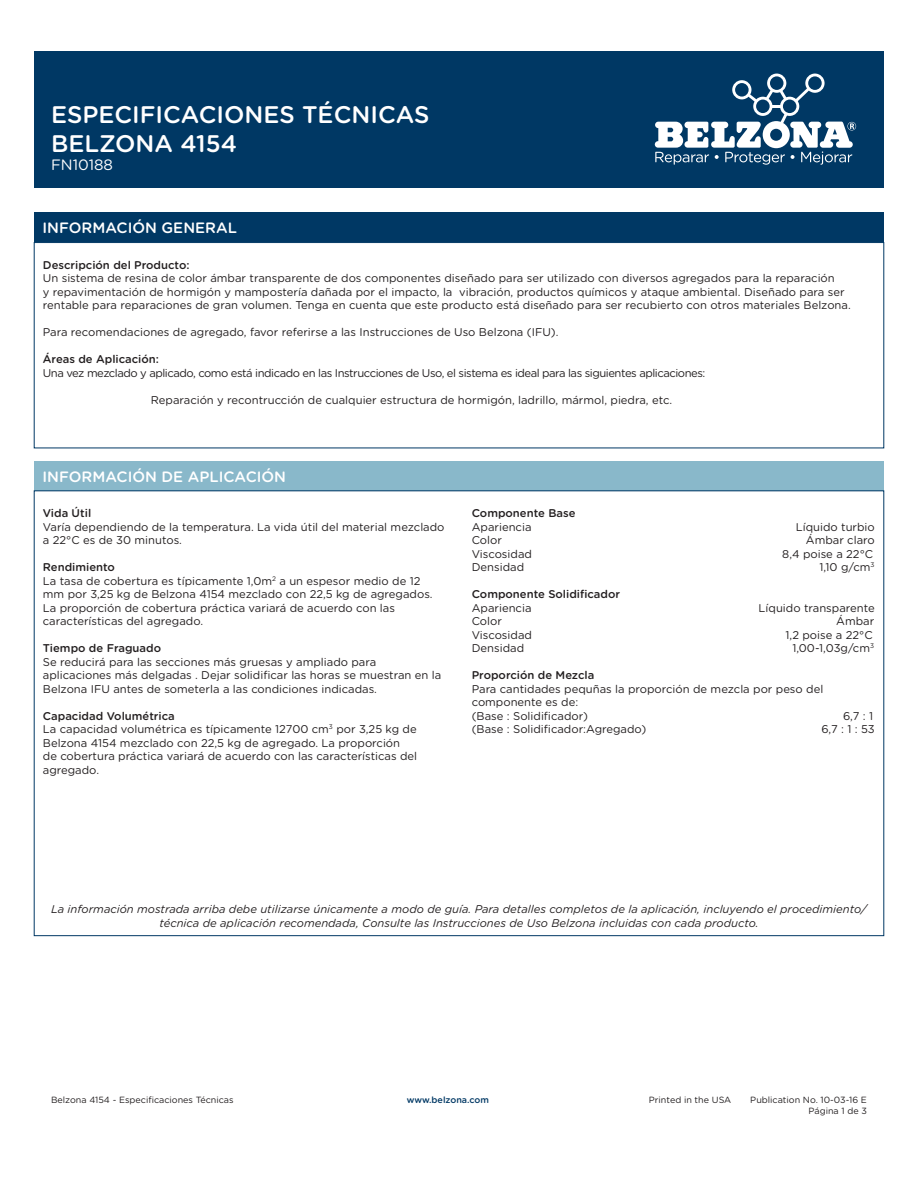
<style>
.page{position:relative;width:918px;height:1188px;background:#fff}
.page>*{position:absolute;margin:0;border:0;box-sizing:border-box;transform-origin:0 0}
.t1{font:500 24px "Gotham Rounded";color:#fff}
.SectionHeaders{font:500 15px "Gotham Rounded";color:#fff}
.t2{font:15px "Gotham Rounded";color:#fff}
.t3{font:11.25px/13.5px "Gotham Rounded";color:#231f20}
.SectionHeaders-2{font:italic 11.25px/13.5px "Gotham Rounded";color:#231f20;text-align:center}
.SectionHeaders-3{font:500 11.25px "Gotham Rounded";color:#231f20}
.t4{font:11.25px "Gotham Rounded";letter-spacing:-.04em;color:#231f20}
.SectionHeaders-4{font:9px "Gotham Rounded";color:#231f20}
.SectionHeaders-5{font:500 9px "Gotham Rounded";color:#003864}
</style>
<div class="page">
<div style="left:34px;top:51px;width:850px;height:136px;background:#003864"></div>
<svg style="left:655px;top:74px;width:201px;height:91px"></svg>
<div style="left:34px;top:213px;width:850px;height:29px;background:#003864"></div>
<div style="left:34px;top:242px;width:850px;height:206px;border:1px solid #003864"></div>
<div style="left:34px;top:461px;width:850px;height:30px;background:#89b8ca"></div>
<p class="t1" style="left:51px;top:98px;width:380px">ESPECIFICACIONES TÉCNICAS</p>
<p class="t1" style="left:51px;top:126px;width:188px">BELZONA 4154</p>
<p class="t2" style="left:51px;top:154px;width:63px">FN10188</p>
<p class="SectionHeaders" style="left:43px;top:217px;width:196px">INFORMACIÓN GENERAL</p>
<p class="SectionHeaders-3" style="left:43px;top:257px;width:148px">Descripción del Producto:</p>
<p class="t3" style="left:43px;top:271px;width:809px">Un sistema de resina de color ámbar transparente de dos componentes diseñado para ser utilizado con diversos agregados para la reparación<br>y repavimentación de hormigón y mampostería dañada por el impacto, la vibración, productos químicos y ataque ambiental. Diseñado para ser rentable para reparaciones de gran volumen. Tenga en cuenta que este producto está diseñado para ser recubierto con otros materiales Belzona.</p>
<p class="t3" style="left:43px;top:325px;width:517px">Para recomendaciones de agregado, favor referirse a las Instrucciones de Uso Belzona (IFU).</p>
<p class="SectionHeaders-3" style="left:43px;top:351px;width:118px">Áreas de Aplicación:</p>
<p class="t4" style="left:43px;top:365px;width:664px">Una vez mezclado y aplicado, como está indicado en las Instrucciones de Uso, el sistema es ideal para las siguientes aplicaciones:</p>
<p class="t3" style="left:151px;top:393px;width:523px">Reparación y recontrucción de cualquier estructura de hormigón, ladrillo, mármol, piedra, etc.</p>
<p class="SectionHeaders" style="left:43px;top:466px;width:245px">INFORMACIÓN DE APLICACIÓN</p>
<p class="SectionHeaders-3" style="left:43px;top:505px;width:50px">Vida Útil</p>
<p class="t3" style="left:43px;top:519px;width:403px">Varía dependiendo de la temperatura. La vida útil del material mezclado a 22°C es de 30 minutos.</p>
<p class="SectionHeaders-3" style="left:43px;top:559px;width:74px">Rendimiento</p>
<p class="t3" style="left:43px;top:573px;width:391px">La tasa de cobertura es típicamente 1,0m<sup>2</sup> a un espesor medio de 12 mm por 3,25 kg de Belzona 4154 mezclado con 22,5 kg de agregados.<br>La proporción de cobertura práctica variará de acuerdo con las características del agregado.</p>
<p class="SectionHeaders-3" style="left:43px;top:640px;width:120px">Tiempo de Fraguado</p>
<p class="t3" style="left:43px;top:654px;width:400px">Se reducirá para las secciones más gruesas y ampliado para aplicaciones más delgadas . Dejar solidificar las horas se muestran en la<br>Belzona IFU antes de someterla a las condiciones indicadas.</p>
<p class="SectionHeaders-3" style="left:43px;top:708px;width:133px">Capacidad Volumétrica</p>
<p class="t3" style="left:43px;top:722px;width:376px">La capacidad volumétrica es típicamente 12700 cm<sup>3</sup> por 3,25 kg de Belzona 4154 mezclado con 22,5 kg de agregado. La proporción<br>de cobertura práctica variará de acuerdo con las características del agregado.</p>
<p class="SectionHeaders-3" style="left:472px;top:505px;width:105px">Componente Base</p>
<p class="t3" style="left:472px;top:519px;width:61px">Apariencia</p>
<p class="t3" style="left:796px;top:519px;width:81px">Líquido turbio</p>
<p class="t3" style="left:472px;top:533px;width:32px">Color</p>
<p class="t3" style="left:806px;top:533px;width:70px">Ámbar claro</p>
<p class="t3" style="left:472px;top:546px;width:62px">Viscosidad</p>
<p class="t3" style="left:782px;top:546px;width:92px">8,4 poise a 22°C</p>
<p class="t3" style="left:472px;top:560px;width:54px">Densidad</p>
<p class="t3" style="left:819px;top:560px;width:57px">1,10 g/cm<sup>3</sup></p>
<p class="SectionHeaders-3" style="left:472px;top:586px;width:150px">Componente Solidificador</p>
<p class="t3" style="left:472px;top:600px;width:61px">Apariencia</p>
<p class="t3" style="left:759px;top:600px;width:118px">Líquido transparente</p>
<p class="t3" style="left:472px;top:614px;width:32px">Color</p>
<p class="t3" style="left:836px;top:614px;width:40px">Ámbar</p>
<p class="t3" style="left:472px;top:627px;width:62px">Viscosidad</p>
<p class="t3" style="left:786px;top:627px;width:89px">1,2 poise a 22°C</p>
<p class="t3" style="left:472px;top:641px;width:54px">Densidad</p>
<p class="t3" style="left:792px;top:641px;width:83px">1,00-1,03g/cm<sup>3</sup></p>
<p class="SectionHeaders-3" style="left:472px;top:667px;width:124px">Proporción de Mezcla</p>
<p class="t3" style="left:472px;top:681px;width:353px">Para cantidades pequñas la proporción de mezcla por peso del componente es de:</p>
<p class="t3" style="left:472px;top:708px;width:118px">(Base : Solidificador)</p>
<p class="t3" style="left:843px;top:708px;width:32px">6,7 : 1</p>
<p class="t3" style="left:472px;top:722px;width:176px">(Base : Solidificador:Agregado)</p>
<p class="t3" style="left:821px;top:722px;width:55px">6,7 : 1 : 53</p>
<p class="SectionHeaders-2" style="left:51px;top:902px;width:817px">La información mostrada arriba debe utilizarse únicamente a modo de guía. Para detalles completos de la aplicación, incluyendo el procedimiento/ técnica de aplicación recomendada, Consulte las Instrucciones de Uso Belzona incluidas con cada producto.</p>
<p class="SectionHeaders-4" style="left:51px;top:1094px;width:184px">Belzona 4154 - Especificaciones Técnicas</p>
<p class="SectionHeaders-4" style="left:649px;top:1094px;width:84px">Printed in the USA</p>
<p class="SectionHeaders-4" style="left:750px;top:1094px;width:118px">Publication No. 10-03-16 E</p>
<p class="SectionHeaders-4" style="left:809px;top:1105px;width:60px">Página 1 de 3</p>
<p class="SectionHeaders-5" style="left:407px;top:1094px;width:84px">www.belzona.com</p>
</div>
